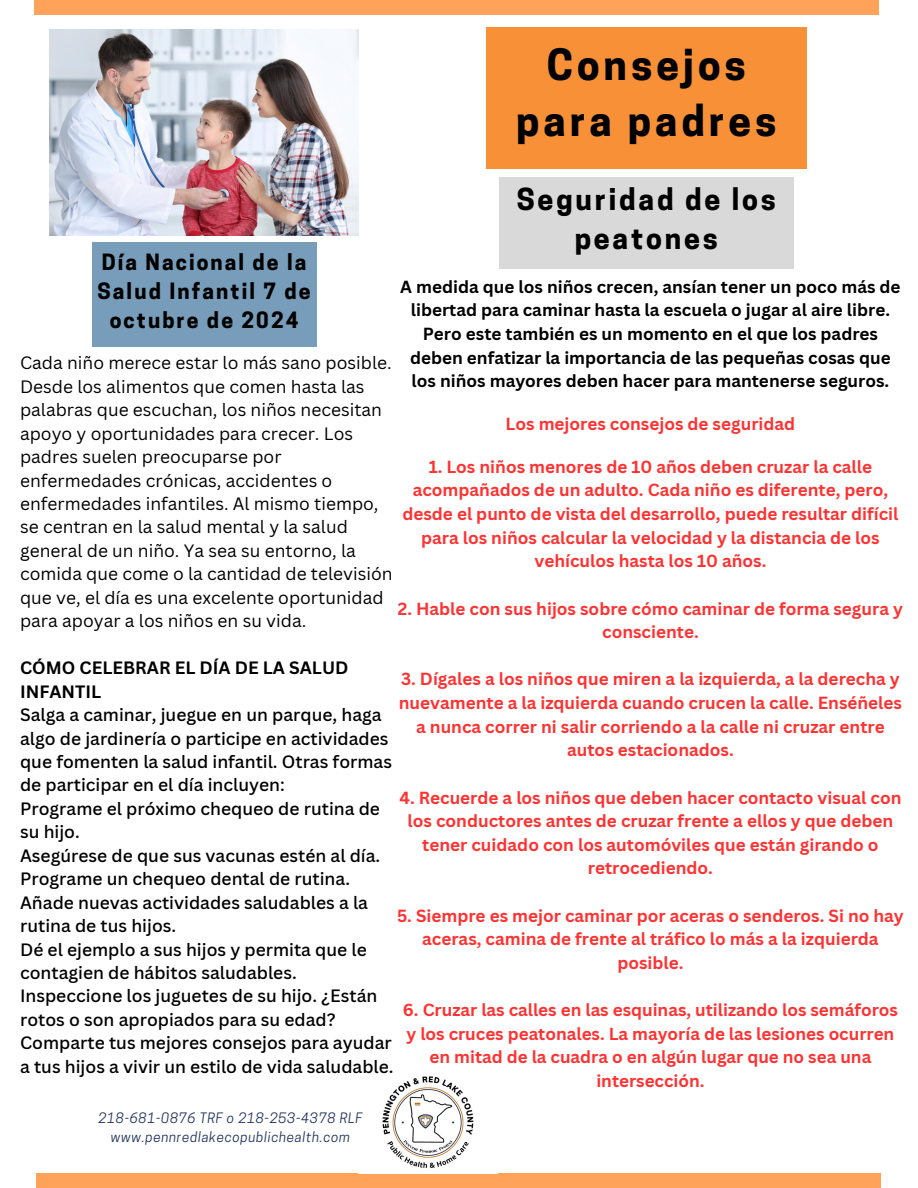
<style>
.page{position:relative;width:918px;height:1188px;background:#fff}
.page>*{position:absolute;margin:0;border:0;box-sizing:border-box;transform-origin:0 0}
.t1{font:700 40.5px/56.2px "Cooper Hewitt";letter-spacing:.1em;color:#000;text-align:center}
.t2{font:700 28.5px/39.3px "Cooper Hewitt";letter-spacing:.1em;color:#000;text-align:center}
.t3{font:700 21.15px/29.2px "Cooper Hewitt";letter-spacing:.1em;color:#000;text-align:center}
.t4{font:500 17.4px/23.4px "Canva Sans";color:#000}
.t5{font:17.4px/23.4px "Canva Sans";color:#000}
.t6{font:700 17.1px/23.7px "Canva Sans";color:#ff3131;text-align:center}
.t7{font:700 17.1px/23.7px "Canva Sans";color:#000;text-align:center}
.t8{font:700 16.95px/23.7px "Canva Sans";color:#ff3131;text-align:center}
.t9{font:italic 13.5px/18.8px "Cooper Hewitt";letter-spacing:.05em;color:#1e315c;text-align:center}
.s1{font-weight:700}
</style>
<div class="page">
<div style="left:34px;top:0;width:845px;height:15px;background:#ffa35a"></div>
<div style="left:36px;top:1174px;width:845px;height:14px;background:#ffa35a"></div>
<div style="left:499px;top:177px;width:294px;height:92px;background:#d9d9d9"></div>
<img style="left:49px;top:29px;width:310px;height:206px">
<div style="left:92px;top:243px;width:224px;height:104px;background:#779dba"></div>
<img style="left:382px;top:1076px;width:92px;height:92px">
<div style="left:486px;top:27px;width:321px;height:141px;background:#f79037"></div>
<h3 class="t1" style="left:516px;top:42px;width:262px">Consejos para padres</h3>
<p class="t2" style="left:517px;top:183px;width:261px">Seguridad de los peatones</p>
<p class="t3" style="left:98px;top:250px;width:215px">Día Nacional de la<br>Salud Infantil 7 de octubre de 2024</p>
<h4 class="t7" style="left:400px;top:274px;width:502px">A medida que los niños crecen, ansían tener un poco más de libertad para caminar hasta la escuela o jugar al aire libre.<br>Pero este también es un momento en el que los padres deben enfatizar la importancia de las pequeñas cosas que los niños mayores deben hacer para mantenerse seguros.</h4>
<h4 class="t6" style="left:506px;top:412px;width:291px">Los mejores consejos de seguridad</h4>
<h4 class="t6" style="left:402px;top:454px;width:498px">1. Los niños menores de 10 años deben cruzar la calle acompañados de un adulto. Cada niño es diferente, pero, desde el punto de vista del desarrollo, puede resultar difícil para los niños calcular la velocidad y la distancia de los vehículos hasta los 10 años.</h4>
<h4 class="t6" style="left:398px;top:596px;width:507px">2. Hable con sus hijos sobre cómo caminar de forma segura y consciente.</h4>
<h4 class="t6" style="left:399px;top:667px;width:505px">3. Dígales a los niños que miren a la izquierda, a la derecha y nuevamente a la izquierda cuando crucen la calle. Enséñeles a nunca correr ni salir corriendo a la calle ni cruzar entre autos estacionados.</h4>
<h5 class="t6" style="left:399px;top:785px;width:504px">4. Recuerde a los niños que deben hacer contacto visual con los conductores antes de cruzar frente a ellos y que deben tener cuidado con los automóviles que están girando o retrocediendo.</h5>
<h4 class="t6" style="left:397px;top:903px;width:508px">5. Siempre es mejor caminar por aceras o senderos. Si no hay aceras, camina de frente al tráfico lo más a la izquierda posible.</h4>
<p class="t8" style="left:403px;top:998px;width:496px">6. Cruzar las calles en las esquinas, utilizando los semáforos y los cruces peatonales. La mayoría de las lesiones ocurren en mitad de la cuadra o en algún lugar que no sea una intersección.</p>
<h4 class="t5" style="left:20px;top:351px;width:374px">Cada niño merece estar lo más sano posible.<br>Desde los alimentos que comen hasta las palabras que escuchan, los niños necesitan apoyo y oportunidades para crecer. Los padres suelen preocuparse por enfermedades crónicas, accidentes o enfermedades infantiles. Al mismo tiempo, se centran en la salud mental y la salud general de un niño. Ya sea su entorno, la comida que come o la cantidad de televisión que ve, el día es una excelente oportunidad para apoyar a los niños en su vida.</h4>
<h4 class="t4" style="left:20px;top:656px;width:375px"><span class="s1">CÓMO CELEBRAR EL DÍA DE LA SALUD INFANTIL<br></span>Salga a caminar, juegue en un parque, haga algo de jardinería o participe en actividades que fomenten la salud infantil. Otras formas de participar en el día incluyen:<br>Programe el próximo chequeo de rutina de su hijo.<br>Asegúrese de que sus vacunas estén al día.<br>Programe un chequeo dental de rutina.<br>Añade nuevas actividades saludables a la rutina de tus hijos.<br>Dé el ejemplo a sus hijos y permita que le contagien de hábitos saludables.<br>Inspeccione los juguetes de su hijo. ¿Están rotos o son apropiados para su edad?<br>Comparte tus mejores consejos para ayudar a tus hijos a vivir un estilo de vida saludable.</h4>
<h4 class="t9" style="left:98px;top:1110px;width:266px">218-681-0876 TRF o 218-253-4378 RLF www.pennredlakecopublichealth.com</h4>
</div>
